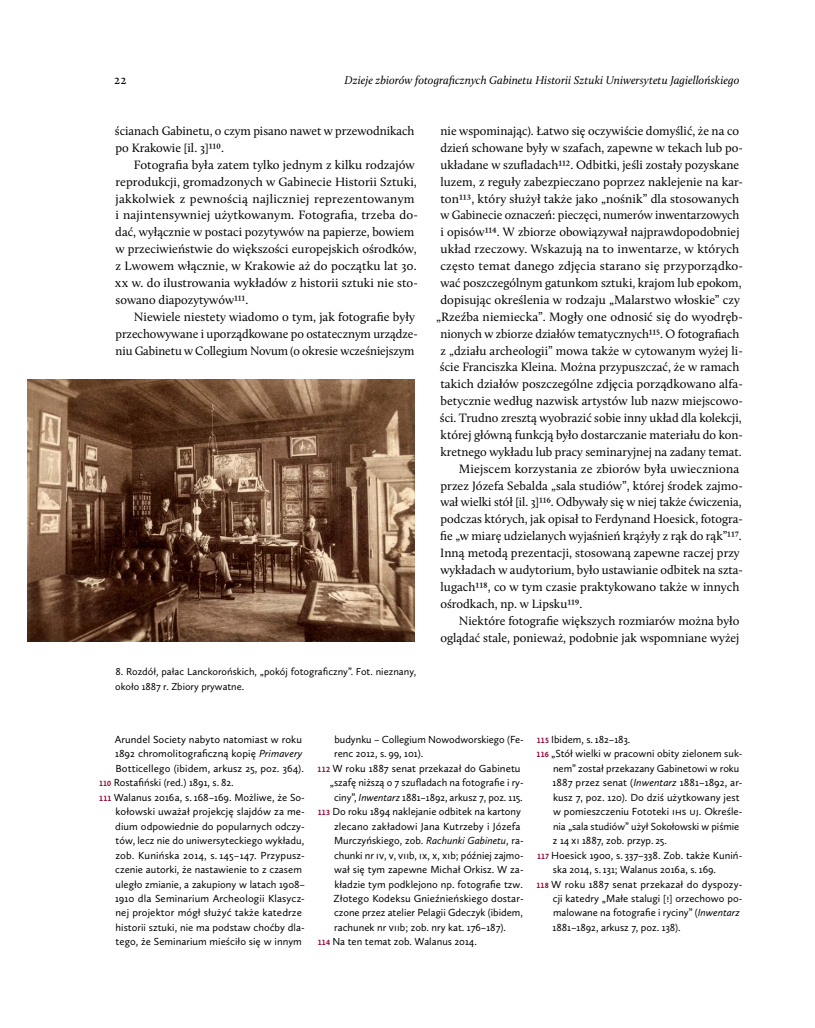
<style>
.page{position:relative;width:815px;height:1028px;background:#fff}
.page>*{position:absolute;margin:0;border:0;box-sizing:border-box;transform-origin:0 0}
.t1{font:13.12px "Calluna";color:#000}
.t2{font:12.5px/16.9px "Calluna";color:#000}
.t3{font:italic 11.62px "Calluna";letter-spacing:.005em;color:#000}
.t4{font:10.62px "Calluna Sans";color:#000}
.t5{font:10.38px/14.5px "Calluna Sans";color:#000}
.s1{font-style:italic}
.s2{font-weight:700;font-size:7.75px;color:#920232}
</style>
<div class="page">
<img style="left:27px;top:380px;width:388px;height:261px">
<p class="t1" style="left:114px;top:72px;width:14px">22</p>
<p class="t3" style="left:345px;top:73px;width:396px">Dzieje zbiorów fotograficznych Gabinetu Historii Sztuki Uniwersytetu Jagiellońskiego</p>
<p class="t2" style="left:115px;top:122px;width:301px">ścianach Gabinetu, o czym pisano nawet w przewodnikach po Krakowie [il. 3]110.</p>
<p class="t2" style="left:115px;top:156px;width:305px;text-indent:19px">Fotografia była zatem tylko jednym z kilku rodzajów reprodukcji, gromadzonych w Gabinecie Historii Sztuki, jakkolwiek z pewnością najliczniej reprezentowanym i najintensywniej użytkowanym. Fotografia, trzeba do&shy;dać, wyłącznie w postaci pozytywów na papierze, bowiem w przeciwieństwie do większości europejskich ośrodków, z Lwowem włącznie, w Krakowie aż do początku lat 30.<br>XX w. do ilustrowania wykładów z historii sztuki nie sto&shy;sowano diapozytywów111.</p>
<p class="t2" style="left:115px;top:308px;width:304px;text-indent:18px">Niewiele niestety wiadomo o tym, jak fotografie były przechowywane i uporządkowane po ostatecznym urządze&shy;niu Gabinetu w Collegium Novum (o okresie wcześniejszym</p>
<p class="t2" style="left:440px;top:122px;width:300px">nie wspominając). Łatwo się oczywiście domyślić, że na co</p>
<p class="t2" style="left:440px;top:139px;width:304px">dzień schowane były w szafach, zapewne w tekach lub po-</p>
<p class="t2" style="left:441px;top:156px;width:300px">układane w szufladach112. Odbitki, jeśli zostały pozyskane</p>
<p class="t2" style="left:441px;top:173px;width:304px">luzem, z reguły zabezpieczano poprzez naklejenie na kar-</p>
<p class="t2" style="left:440px;top:190px;width:300px">ton113, który służył także jako „nośnik” dla stosowanych</p>
<p class="t2" style="left:440px;top:207px;width:301px">w Gabinecie oznaczeń: pieczęci, numerów inwentarzowych</p>
<p class="t2" style="left:440px;top:224px;width:301px">i opisów114. W zbiorze obowiązywał najprawdopodobniej</p>
<p class="t2" style="left:441px;top:240px;width:300px">układ rzeczowy. Wskazują na to inwentarze, w których</p>
<p class="t2" style="left:440px;top:257px;width:304px">często temat danego zdjęcia starano się przyporządko-</p>
<p class="t2" style="left:440px;top:274px;width:303px">wać poszczególnym gatunkom sztuki, krajom lub epokom,</p>
<p class="t2" style="left:440px;top:291px;width:301px">dopisując określenia w rodzaju „Malarstwo włoskie” czy</p>
<p class="t2" style="left:436px;top:308px;width:309px">„Rzeźba niemiecka”. Mogły one odnosić się do wyodręb-</p>
<p class="t2" style="left:440px;top:325px;width:301px">nionych w zbiorze działów tematycznych115. O fotografiach</p>
<p class="t2" style="left:441px;top:342px;width:304px">z „działu archeologii” mowa także w cytowanym wyżej li-</p>
<p class="t2" style="left:440px;top:359px;width:301px">ście Franciszka Kleina. Można przypuszczać, że w ramach</p>
<p class="t2" style="left:440px;top:375px;width:304px">takich działów poszczególne zdjęcia porządkowano alfa-</p>
<p class="t2" style="left:441px;top:392px;width:304px">betycznie według nazwisk artystów lub nazw miejscowo-</p>
<p class="t2" style="left:440px;top:409px;width:303px">ści. Trudno zresztą wyobrazić sobie inny układ dla kolekcji,</p>
<p class="t2" style="left:441px;top:426px;width:304px">której główną funkcją było dostarczanie materiału do kon-</p>
<p class="t2" style="left:441px;top:443px;width:303px">kretnego wykładu lub pracy seminaryjnej na zadany temat.</p>
<p class="t2" style="left:459px;top:460px;width:282px">Miejscem korzystania ze zbiorów była uwieczniona</p>
<p class="t2" style="left:441px;top:477px;width:304px">przez Józefa Sebalda „sala studiów”, której środek zajmo-</p>
<p class="t2" style="left:440px;top:494px;width:303px">wał wielki stół [il. 3]116. Odbywały się w niej także ćwiczenia,</p>
<p class="t2" style="left:441px;top:510px;width:304px">podczas których, jak opisał to Ferdynand Hoesick, fotogra-</p>
<p class="t2" style="left:440px;top:527px;width:303px">fie „w miarę udzielanych wyjaśnień krążyły z rąk do rąk”117.</p>
<p class="t2" style="left:440px;top:544px;width:301px">Inną metodą prezentacji, stosowaną zapewne raczej przy</p>
<p class="t2" style="left:440px;top:561px;width:304px">wykładach w audytorium, było ustawianie odbitek na szta-</p>
<p class="t2" style="left:441px;top:578px;width:300px">lugach118, co w tym czasie praktykowano także w innych</p>
<p class="t2" style="left:440px;top:595px;width:143px">ośrodkach, np. w Lipsku119.</p>
<p class="t2" style="left:459px;top:612px;width:282px">Niektóre fotografie większych rozmiarów można było</p>
<p class="t2" style="left:440px;top:629px;width:301px">oglądać stale, ponieważ, podobnie jak wspomniane wyżej</p>
<p class="t5" style="left:115px;top:664px;width:303px">8. Rozdół, pałac Lanckorońskich, „pokój fotograficzny”. Fot. nieznany, około 1887 r. Zbiory prywatne.</p>
<p class="t4" style="left:115px;top:733px;width:189px">Arundel Society nabyto natomiast w roku</p>
<p class="t4" style="left:115px;top:747px;width:189px">1892 chromolitograficzną kopię <span class="s1">Primavery</span></p>
<p class="t4" style="left:115px;top:761px;width:190px">Botticellego (ibidem, arkusz 25, poz. 364).</p>
<p class="t4" style="left:99px;top:776px;width:136px"><span class="s2">110</span> Rostafiński (red.) 1891, s. 82.</p>
<p class="t4" style="left:99px;top:790px;width:207px"><span class="s2">111</span> Walanus 2016a, s. 168–169. Możliwe, że So-</p>
<p class="t4" style="left:116px;top:805px;width:191px">kołowski uważał projekcję slajdów za me-</p>
<p class="t4" style="left:115px;top:819px;width:191px">dium odpowiednie do popularnych odczy-</p>
<p class="t4" style="left:116px;top:834px;width:190px">tów, lecz nie do uniwersyteckiego wykładu,</p>
<p class="t4" style="left:115px;top:848px;width:191px">zob. Kunińska 2014, s. 145–147. Przypusz-</p>
<p class="t4" style="left:115px;top:863px;width:188px">czenie autorki, że nastawienie to z czasem</p>
<p class="t4" style="left:116px;top:877px;width:191px">uległo zmianie, a zakupiony w latach 1908–</p>
<p class="t4" style="left:115px;top:892px;width:191px">1910 dla Seminarium Archeologii Klasycz-</p>
<p class="t4" style="left:116px;top:906px;width:188px">nej projektor mógł służyć także katedrze</p>
<p class="t4" style="left:116px;top:921px;width:191px">historii sztuki, nie ma podstaw choćby dla-</p>
<p class="t4" style="left:116px;top:935px;width:188px">tego, że Seminarium mieściło się w innym</p>
<p class="t4" style="left:334px;top:733px;width:191px">budynku – Collegium Nowodworskiego (Fe-</p>
<p class="t4" style="left:334px;top:747px;width:91px">renc 2012, s. 99, 101).</p>
<p class="t4" style="left:318px;top:761px;width:204px"><span class="s2">112</span> W roku 1887 senat przekazał do Gabinetu</p>
<p class="t4" style="left:330px;top:776px;width:195px">„szafę niższą o 7 szufladach na fotografie i ry-</p>
<p class="t4" style="left:334px;top:790px;width:190px">ciny”, <span class="s1">Inwentarz</span> 1881–1892, arkusz 7, poz. 115.</p>
<p class="t4" style="left:318px;top:805px;width:205px"><span class="s2">113</span> Do roku 1894 naklejanie odbitek na kartony</p>
<p class="t4" style="left:334px;top:819px;width:188px">zlecano zakładowi Jana Kutrzeby i Józefa</p>
<p class="t4" style="left:334px;top:834px;width:191px">Murczyńskiego, zob. <span class="s1">Rachunki Gabinetu</span>, ra-</p>
<p class="t4" style="left:334px;top:848px;width:191px">chunki nr IV, V, VII b, IX, X, XI b; później zajmo-</p>
<p class="t4" style="left:334px;top:863px;width:191px">wał się tym zapewne Michał Orkisz. W za-</p>
<p class="t4" style="left:334px;top:877px;width:190px">kładzie tym podklejono np. fotografie tzw.</p>
<p class="t4" style="left:334px;top:892px;width:192px">Złotego Kodeksu Gnieźnieńskiego dostar-</p>
<p class="t4" style="left:334px;top:906px;width:190px">czone przez atelier Pelagii Gdeczyk (ibidem,</p>
<p class="t4" style="left:334px;top:921px;width:173px">rachunek nr VII b; zob. nry kat. 176–187).</p>
<p class="t4" style="left:318px;top:935px;width:161px"><span class="s2">114</span> Na ten temat zob. Walanus 2014.</p>
<p class="t4" style="left:537px;top:733px;width:95px"><span class="s2">115</span> Ibidem, s. 182–183.</p>
<p class="t4" style="left:537px;top:747px;width:207px"><span class="s2">116</span> „Stół wielki w pracowni obity zielonem suk-</p>
<p class="t4" style="left:553px;top:761px;width:188px">nem” został przekazany Gabinetowi w roku</p>
<p class="t4" style="left:553px;top:776px;width:191px">1887 przez senat (<span class="s1">Inwentarz</span> 1881–1892, ar-</p>
<p class="t4" style="left:553px;top:790px;width:188px">kusz 7, poz. 120). Do dziś użytkowany jest</p>
<p class="t4" style="left:553px;top:805px;width:191px">w pomieszczeniu Fototeki I HS UJ . Określe-</p>
<p class="t4" style="left:553px;top:819px;width:188px">nia „sala studiów” użył Sokołowski w piśmie</p>
<p class="t4" style="left:553px;top:834px;width:116px">z 14 XI 1887, zob. przyp. 25.</p>
<p class="t4" style="left:537px;top:848px;width:207px"><span class="s2">117</span> Hoesick 1900, s. 337–338. Zob. także Kuniń-</p>
<p class="t4" style="left:553px;top:863px;width:165px">ska 2014, s. 131; Walanus 2016a, s. 169.</p>
<p class="t4" style="left:536px;top:877px;width:207px"><span class="s2">118</span> W roku 1887 senat przekazał do dyspozy-</p>
<p class="t4" style="left:553px;top:892px;width:191px">cji katedry „Małe stalugi [!] orzechowo po-</p>
<p class="t4" style="left:553px;top:906px;width:188px">malowane na fotografie i ryciny” (<span class="s1">Inwentarz</span></p>
<p class="t4" style="left:553px;top:921px;width:130px">1881–1892, arkusz 7, poz. 138).</p>
</div>
